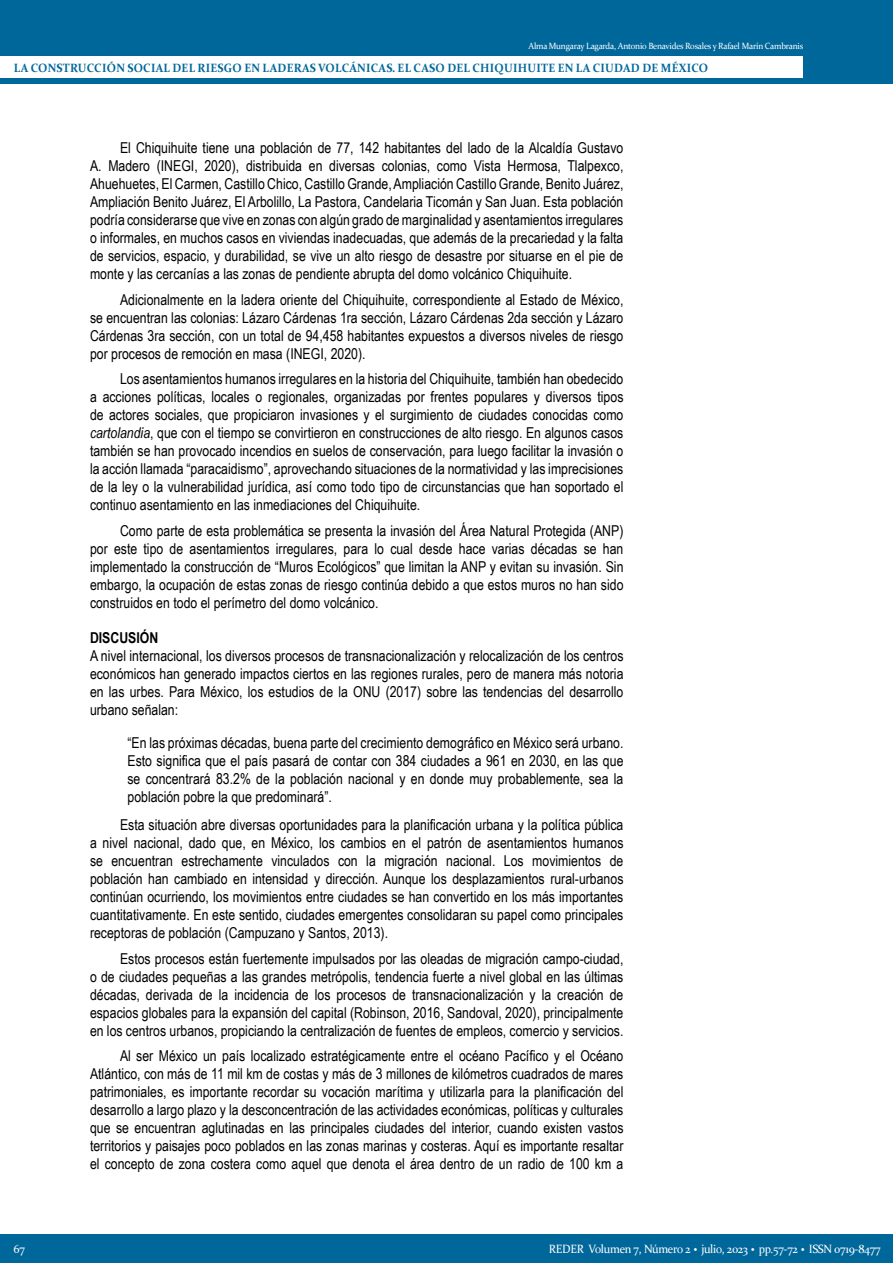
<style>
.page{position:relative;width:893px;height:1263px;background:#fff}
.page>*{position:absolute;margin:0;border:0;box-sizing:border-box;transform-origin:0 0}
.Cuerpo{font:15px/18px "Arial Narrow";color:#000;text-align:justify}
.Cuerpo_PRIMER_PÁRRAF{font:15px/18px "Arial Narrow";color:#000;text-align:justify}
.Citas{font:15px/18px "Arial Narrow";color:#000;text-align:justify}
.Subtítulos{font:700 15px "Arial Narrow";color:#000}
.t1{font:700 12px "Constantia";letter-spacing:.02em;color:#00679b;scale:.95 1}
.t2{font:12px "Constantia";letter-spacing:-.025em;color:#fff;scale:.95 1}
.t3{font:9px "Constantia";letter-spacing:-.025em;color:#fff;scale:.95 1}
.s1{font-style:italic}
.s2{font-weight:700;font-size:18px}
</style>
<div class="page">
<div style="left:0;top:0;width:893px;height:84px;background:#00679b"></div>
<div style="left:0;top:56px;width:803px;height:22px;background:#fff"></div>
<div style="left:0;top:1234px;width:893px;height:29px;background:#00679b"></div>
<p class="t3" style="left:528px;top:40px;width:291px">Alma Mungaray Lagarda, Antonio Benavides Rosales y Rafael Marín Cambranis</p>
<p class="t1" style="left:14px;top:59px;width:733px">LA CONSTRUCCIÓN SOCIAL DEL RIESGO EN LADERAS VOLCÁNICAS. EL CASO DEL CHIQUIHUITE EN LA CIUDAD DE MÉXICO</p>
<p class="Cuerpo" style="left:90px;top:139px;width:535px;text-indent:30px">El Chiquihuite tiene una población de 77, 142 habitantes del lado de la Alcaldía Gustavo A. Madero (INEGI, 2020), distribuida en diversas colonias, como Vista Hermosa, Tlalpexco, Ahuehuetes, El Carmen, Castillo Chico, Castillo Grande, Ampliación Castillo Grande, Benito Juárez, Ampliación Benito Juárez, El Arbolillo, La Pastora, Candelaria Ticomán y San Juan. Esta población podría considerarse que vive en zonas con algún grado de marginalidad y asentamientos irregulares o informales, en muchos casos en viviendas inadecuadas, que además de la precariedad y la falta de servicios, espacio, y durabilidad, se vive un alto riesgo de desastre por situarse en el pie de monte y las cercanías a las zonas de pendiente abrupta del domo volcánico Chiquihuite.</p>
<p class="Cuerpo" style="left:90px;top:290px;width:535px;text-indent:30px">Adicionalmente en la ladera oriente del Chiquihuite, correspondiente al Estado de México, se encuentran las colonias: Lázaro Cárdenas 1ra sección, Lázaro Cárdenas 2da sección y Lázaro Cárdenas 3ra sección, con un total de 94,458 habitantes expuestos a diversos niveles de riesgo por procesos de remoción en masa (INEGI, 2020).</p>
<p class="Cuerpo" style="left:90px;top:370px;width:535px;text-indent:30px">Los asentamientos humanos irregulares en la historia del Chiquihuite, también han obedecido a acciones políticas, locales o regionales, organizadas por frentes populares y diversos tipos de actores sociales, que propiciaron invasiones y el surgimiento de ciudades conocidas como <span class="s1">cartolandia</span>, que con el tiempo se convirtieron en construcciones de alto riesgo. En algunos casos también se han provocado incendios en suelos de conservación, para luego facilitar la invasión o la acción llamada “paracaidismo”, aprovechando situaciones de la normatividad y las imprecisiones de la ley o la vulnerabilidad jurídica, así como todo tipo de circunstancias que han soportado el continuo asentamiento en las inmediaciones del Chiquihuite.</p>
<p class="Cuerpo" style="left:90px;top:521px;width:535px;text-indent:30px">Como parte de esta problemática se presenta la invasión del Área Natural Protegida (ANP) por este tipo de asentamientos irregulares, para lo cual desde hace varias décadas se han implementado la construcción de “Muros Ecológicos” que limitan la ANP y evitan su invasión. Sin embargo, la ocupación de estas zonas de riesgo continúa debido a que estos muros no han sido construidos en todo el perímetro del domo volcánico.</p>
<p class="Subtítulos" style="left:90px;top:626px;width:70px">DISCUSIÓN</p>
<p class="Cuerpo_PRIMER_PÁRRAF" style="left:90px;top:646px;width:535px">A nivel internacional, los diversos procesos de transnacionalización y relocalización de los centros económicos han generado impactos ciertos en las regiones rurales, pero de manera más notoria en las urbes. Para México, los estudios de la ONU (2017) sobre las tendencias del desarrollo urbano señalan:</p>
<p class="Citas" style="left:128px;top:733px;width:497px">“En las próximas décadas, buena parte del crecimiento demográfico en México será urbano.<br>Esto significa que el país pasará de contar con 384 ciudades a 961 en 2030, en las que se concentrará 83.2% de la población nacional y en donde muy probablemente, sea la población pobre la que predominará”.</p>
<p class="Cuerpo" style="left:90px;top:815px;width:535px;text-indent:30px">Esta situación abre diversas oportunidades para la planificación urbana y la política pública a nivel nacional, dado que, en México, los cambios en el patrón de asentamientos humanos se encuentran estrechamente vinculados con la migración nacional. Los movimientos de población han cambiado en intensidad y dirección. Aunque los desplazamientos rural-urbanos continúan ocurriendo, los movimientos entre ciudades se han convertido en los más importantes cuantitativamente. En este sentido, ciudades emergentes consolidaran su papel como principales receptoras de población (Campuzano y Santos, 2013).</p>
<p class="Cuerpo" style="left:90px;top:949px;width:535px;text-indent:30px">Estos procesos están fuertemente impulsados por las oleadas de migración campo-ciudad, o de ciudades pequeñas a las grandes metrópolis, tendencia fuerte a nivel global en las últimas décadas, derivada de la incidencia de los procesos de transnacionalización y la creación de espacios globales para la expansión del capital (Robinson, 2016, Sandoval, 2020), principalmente en los centros urbanos, propiciando la centralización de fuentes de empleos, comercio y servicios.</p>
<p class="Cuerpo" style="left:90px;top:1046px;width:535px;text-indent:30px">Al ser México un país localizado estratégicamente entre el océano Pacífico y el Océano Atlántico, con más de 11 mil km de costas y más de 3 millones de kilómetros cuadrados de mares patrimoniales, es importante recordar su vocación marítima y utilizarla para la planificación del desarrollo a largo plazo y la desconcentración de las actividades económicas, políticas y culturales que se encuentran aglutinadas en las principales ciudades del interior, cuando existen vastos territorios y paisajes poco poblados en las zonas marinas y costeras. Aquí es importante resaltar el concepto de zona costera como aquel que denota el área dentro de un radio de 100 km a</p>
<p class="t2" style="left:14px;top:1241px;width:13px">67</p>
<p class="t2" style="left:549px;top:1240px;width:351px">REDER Volumen 7, Número 2 <span class="s2">·</span> julio, 2023 <span class="s2">·</span> pp.57-72 <span class="s2">·</span> ISSN 0719-8477</p>
</div>
